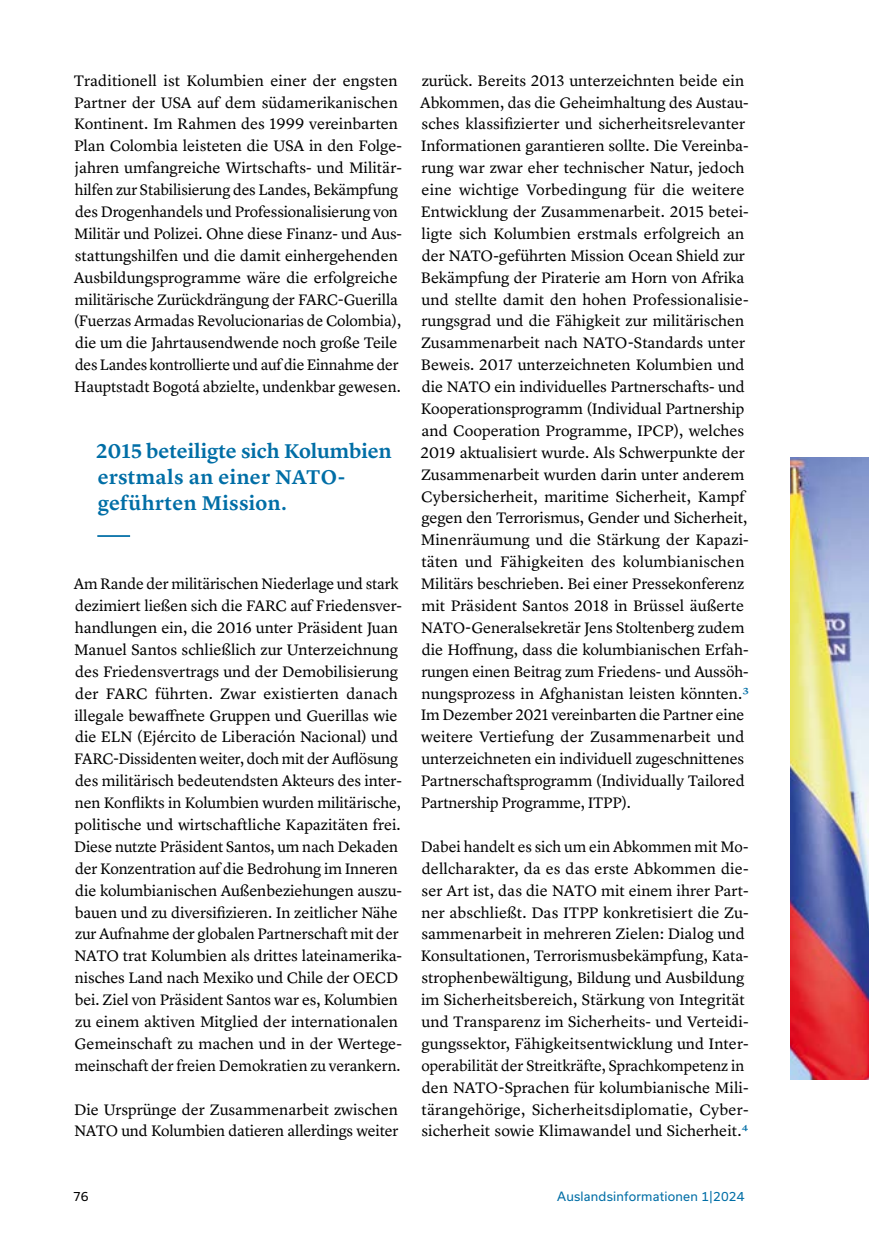
<style>
.page{position:relative;width:869px;height:1246px;background:#fff}
.page>*{position:absolute;margin:0;border:0;box-sizing:border-box;transform-origin:0 0}
.t1{font:600 20.65px/26.2px "Lyon Text";letter-spacing:.01em;color:#006ea6}
.t2{font:15.75px/21.9px "Lyon Text";letter-spacing:-.005em;color:#000}
.t3{font:12.25px "Usual";letter-spacing:.015em;color:#006ea6}
.t4{font:12.25px "Usual";color:#000}
.s1{color:#006ea6}
</style>
<div class="page">
<hr style="left:97px;top:535px;width:33px;height:2px;background:#006ea6">
<img style="left:790px;top:457px;width:78px;height:622px">
<p class="t2" style="left:74px;top:68px;width:329px">Traditionell ist Kolumbien einer der engsten Partner der USA auf dem südamerikanischen Kontinent. Im Rahmen des 1999 vereinbarten Plan Colombia leisteten die USA in den Folge&shy;jahren umfangreiche Wirtschafts- und Militär&shy;hilfen zur Stabilisierung des Landes, Bekämpfung des Drogenhandels und Professionalisierung von Militär und Polizei. Ohne diese Finanz- und Aus&shy;stattungshilfen und die damit einhergehenden Ausbildungsprogramme wäre die erfolgreiche militärische Zurückdrängung der FARC-Guerilla (Fuerzas Armadas Revolucionarias de Colombia), die um die Jahrtausendwende noch große Teile des Landes kontrollierte und auf die Einnahme der Hauptstadt Bogotá abzielte, undenkbar gewesen.</p>
<h1 class="t1" style="left:96px;top:436px;width:297px">2015 beteiligte sich Kolumbien erstmals an einer NATO&shy;geführten Mission.</h1>
<p class="t2" style="left:74px;top:571px;width:330px">Am Rande der militärischen Niederlage und stark dezimiert ließen sich die FARC auf Friedensver&shy;handlungen ein, die 2016 unter Präsident Juan Manuel Santos schließlich zur Unterzeichnung des Friedensvertrags und der Demobilisierung der FARC führten. Zwar existierten danach illegale bewaffnete Gruppen und Guerillas wie die ELN (Ejército de Liberación Nacional) und FARC-Dissidenten weiter, doch mit der Auflösung des militärisch bedeutendsten Akteurs des inter&shy;nen Konflikts in Kolumbien wurden militärische, politische und wirtschaftliche Kapazitäten frei.<br>Diese nutzte Präsident Santos, um nach Dekaden der Konzentration auf die Bedrohung im Inneren die kolumbianischen Außenbeziehungen auszu&shy;bauen und zu diversifizieren. In zeitlicher Nähe zur Aufnahme der globalen Partnerschaft mit der NATO trat Kolumbien als drittes lateinamerika&shy;nisches Land nach Mexiko und Chile der OECD bei. Ziel von Präsident Santos war es, Kolumbien zu einem aktiven Mitglied der internationalen Gemeinschaft zu machen und in der Wertege&shy;meinschaft der freien Demokratien zu verankern.</p>
<p class="t2" style="left:74px;top:1096px;width:325px">Die Ursprünge der Zusammenarbeit zwischen<br>NATO und Kolumbien datieren allerdings weiter</p>
<p class="t2" style="left:420px;top:68px;width:330px">zurück. Bereits 2013 unterzeichnten beide ein Abkommen, das die Geheimhaltung des Austau&shy;sches klassifizierter und sicherheitsrelevanter Informationen garantieren sollte. Die Vereinba&shy;rung war zwar eher technischer Natur, jedoch eine wichtige Vorbedingung für die weitere Entwicklung der Zusammenarbeit. 2015 betei&shy;ligte sich Kolumbien erstmals erfolgreich an der NATO-geführten Mission Ocean Shield zur Bekämpfung der Piraterie am Horn von Afrika und stellte damit den hohen Professionalisie&shy;rungsgrad und die Fähigkeit zur militärischen Zusammenarbeit nach NATO-Standards unter Beweis. 2017 unterzeichneten Kolumbien und die NATO ein individuelles Partnerschafts- und Kooperationsprogramm (Individual Partnership and Cooperation Programme, IPCP), welches 2019 aktualisiert wurde. Als Schwerpunkte der Zusammenarbeit wurden darin unter anderem Cybersicherheit, maritime Sicherheit, Kampf gegen den Terrorismus, Gender und Sicherheit, Minenräumung und die Stärkung der Kapazi&shy;täten und Fähigkeiten des kolumbianischen Militärs beschrieben. Bei einer Pressekonferenz mit Präsident Santos 2018 in Brüssel äußerte NATO-Generalsekretär Jens Stoltenberg zudem die Hoffnung, dass die kolumbianischen Erfah&shy;rungen einen Beitrag zum Friedens- und Aussöh&shy;nungsprozess in Afghanistan leisten könnten.<span class="s1">3<br></span>Im Dezember 2021 vereinbarten die Partner eine weitere Vertiefung der Zusammenarbeit und unterzeichneten ein individuell zugeschnittenes Partnerschaftsprogramm (Individually Tailored Partnership Programme, ITPP).</p>
<p class="t2" style="left:420px;top:834px;width:329px">Dabei handelt es sich um ein Abkommen mit Mo&shy;dellcharakter, da es das erste Abkommen die&shy;ser Art ist, das die NATO mit einem ihrer Part&shy;ner abschließt. Das ITPP konkretisiert die Zu&shy;sammenarbeit in mehreren Zielen: Dialog und Konsultationen, Terrorismusbekämpfung, Kata&shy;strophenbewältigung, Bildung und Ausbildung im Sicherheitsbereich, Stärkung von Integrität und Transparenz im Sicherheits- und Verteidi&shy;gungssektor, Fähigkeitsentwicklung und Inter&shy;operabilität der Streitkräfte, Sprachkompetenz in den NATO-Sprachen für kolumbianische Mili&shy;tärangehörige, Sicherheitsdiplomatie, Cyber&shy;sicherheit sowie Klimawandel und Sicherheit.<span class="s1">4</span></p>
<p class="t4" style="left:73px;top:1188px;width:17px">76</p>
<p class="t3" style="left:557px;top:1188px;width:188px">Auslandsinformationen 1|2024</p>
</div>
